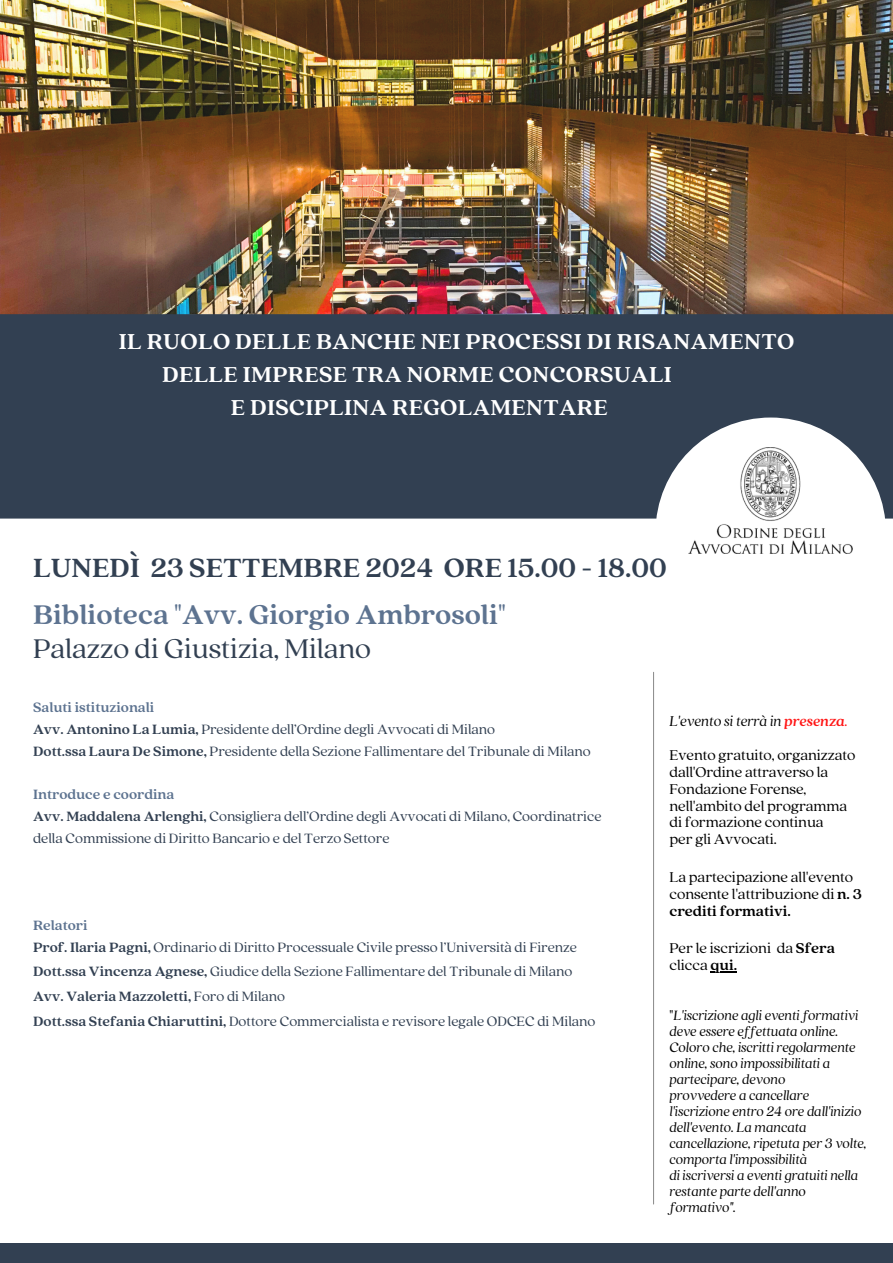
<style>
.page{position:relative;width:893px;height:1263px;background:#fff}
.page>*{position:absolute;margin:0;border:0;box-sizing:border-box;transform-origin:0 0}
.t1{font:700 30px/34.9px "Quincy CF";color:#5d7390}
.t2{font:700 29.25px "Quincy CF";color:#324052}
.t3{font:700 24px "Quincy CF";letter-spacing:.015em;color:#fff}
.t4{font:15.75px/16.8px "Quincy CF";color:#000}
.t5{font:italic 15.75px "Quincy CF";color:#000}
.t6{font:15px/21.8px "Quincy CF";color:#324052}
.t7{font:italic 15px/16px "Quincy CF";color:#000}
.t8{font:700 15px "Quincy CF";color:#5d7390}
.t9{font:700 15px "Quincy CF";color:#324052}
.s1{font-weight:400}
.s2{font-weight:400;color:#324052}
.s3{font-weight:700}
.s4{font-weight:700;color:#ff1616}
.s5{color:#ff1616}
.s6{font-style:normal}
</style>
<div class="page">
<img style="left:0;top:0;width:893px;height:314px">
<hr style="left:653px;top:672px;width:1px;height:532px;background:#888">
<div style="left:0;top:1243px;width:893px;height:20px;background:#324052"></div>
<div style="left:0;top:314px;width:893px;height:205px;background:#324052"></div>
<div style="left:655px;top:417px;width:231px;height:231px;background:#fff;border-radius:50%"></div>
<img style="left:689px;top:448px;width:163px;height:106px">
<svg style="left:710px;top:971px;width:27px;height:1px"></svg>
<p class="t3" style="left:119px;top:325px;width:677px">IL RUOLO DELLE BANCHE NEI PROCESSI DI RISANAMENTO</p>
<p class="t3" style="left:162px;top:358px;width:511px">DELLE IMPRESE TRA NORME CONCORSUALI</p>
<p class="t3" style="left:231px;top:392px;width:379px">E DISCIPLINA REGOLAMENTARE</p>
<p class="t2" style="left:33px;top:549px;width:635px">LUNEDÌ 23 SETTEMBRE 2024 ORE 15.00 - 18.00</p>
<p class="t1" style="left:33px;top:595px;width:474px">Biblioteca <span class="s1">"</span>Avv. Giorgio Ambrosoli<span class="s1">"<br></span><span class="s2">Palazzo di Giustizia, Milano</span></p>
<h3 class="t8" style="left:33px;top:698px;width:123px">Saluti istituzionali</h3>
<p class="t6" style="left:33px;top:717px;width:463px"><span class="s3">Avv. Antonino La Lumia,</span> Presidente dell’Ordine degli Avvocati di Milano</p>
<h1 class="t6" style="left:33px;top:739px;width:559px"><span class="s3">Dott.ssa Laura De Simone,</span> Presidente della Sezione Fallimentare del Tribunale di Milano</h1>
<h2 class="t8" style="left:33px;top:785px;width:143px">Introduce e coordina</h2>
<p class="t6" style="left:33px;top:804px;width:570px"><span class="s3">Avv. Maddalena Arlenghi,</span> Consigliera dell’Ordine degli Avvocati di Milano, Coordinatrice della Commissione di Diritto Bancario e del Terzo Settore</p>
<p class="t8" style="left:33px;top:915px;width:56px">Relatori</p>
<p class="t6" style="left:33px;top:935px;width:545px"><span class="s3">Prof. Ilaria Pagni,</span> Ordinario di Diritto Processuale Civile presso l’Università di Firenze</p>
<p class="t6" style="left:33px;top:960px;width:541px"><span class="s3">Dott.ssa Vincenza Agnese,</span> Giudice della Sezione Fallimentare del Tribunale di Milano</p>
<p class="t9" style="left:33px;top:987px;width:253px">Avv. Valeria Mazzoletti, <span class="s1">Foro di Milano</span></p>
<p class="t6" style="left:33px;top:1010px;width:564px"><span class="s3">Dott.ssa Stefania Chiaruttini,</span> Dottore Commercialista e revisore legale ODCEC di Milano</p>
<p class="t5" style="left:669px;top:711px;width:180px">L'evento si terrà in <span class="s4">presenza</span><span class="s5">.</span></p>
<p class="t4" style="left:669px;top:746px;width:188px">Evento gratuito, organizzato dall'Ordine attraverso la<br>Fondazione Forense, nell'ambito del programma</p>
<p class="t4" style="left:669px;top:813px;width:156px">di formazione continua</p>
<p class="t4" style="left:669px;top:830px;width:109px">per gli Avvocati.</p>
<p class="t4" style="left:669px;top:868px;width:194px">La partecipazione all'evento consente l'attribuzione di <span class="s3">n. 3 crediti formativi.</span></p>
<p class="t4" style="left:669px;top:939px;width:167px">Per le iscrizioni da <span class="s3">Sfera </span>clicca <span class="s3">qui.</span></p>
<p class="t7" style="left:669px;top:1006px;width:190px"><span class="s6">"</span>L'iscrizione agli eventi formativi deve essere effettuata online.<br>Coloro che, iscritti regolarmente online, sono impossibilitati a partecipare, devono</p>
<p class="t7" style="left:669px;top:1086px;width:199px">provvedere a cancellare l'iscrizione entro 24 ore dall'inizio dell'evento. La mancata cancellazione, ripetuta per 3 volte, comporta l'impossibilità</p>
<p class="t7" style="left:669px;top:1166px;width:190px">di iscriversi a eventi gratuiti nella restante parte dell'anno formativo".</p>
</div>
